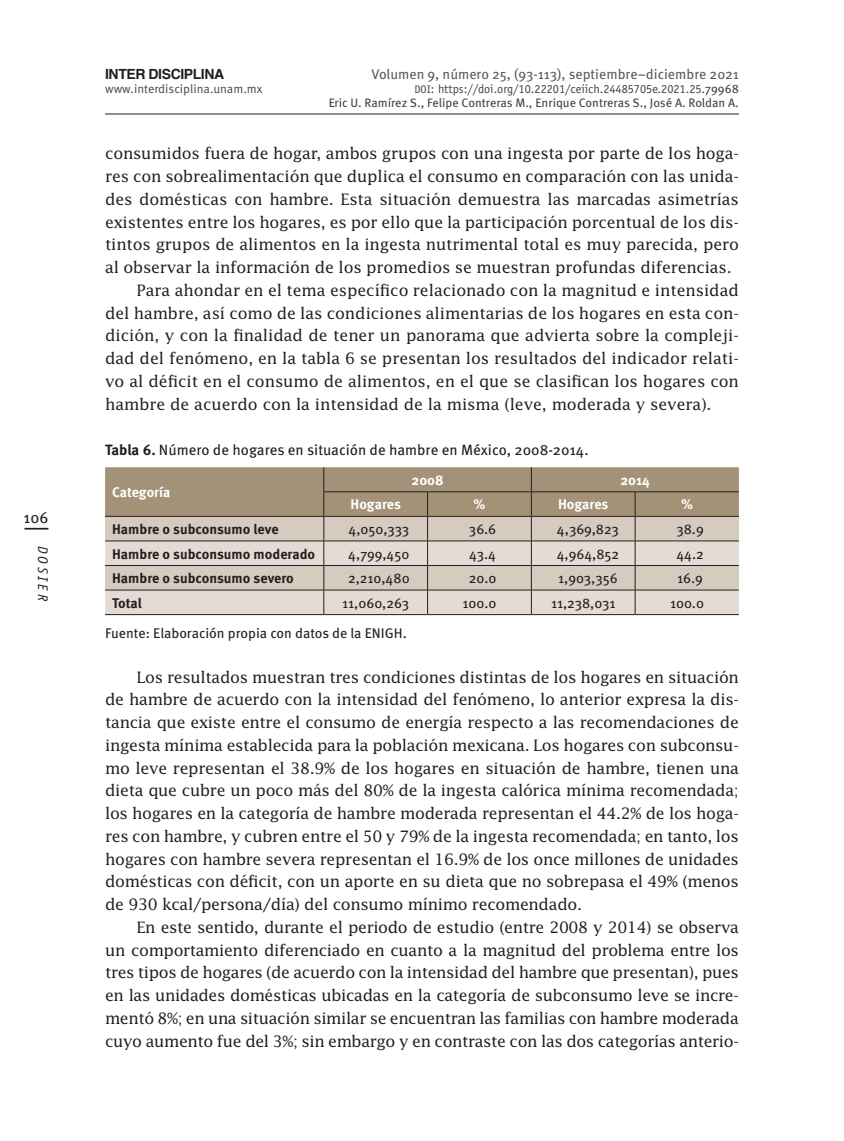
<style>
.page{position:relative;width:844px;height:1141px;background:#fff}
.page>*{position:absolute;margin:0;border:0;box-sizing:border-box;transform-origin:0 0}
.BT{font:15.75px/22.8px "Lucida Std";letter-spacing:-.015em;color:#231f20;text-align:justify}
.t1{font:15.75px "Meta Pro";color:#231f20}
.Pie_de_figura{font:14.88px "Meta Pro";color:#231f20}
.Texto_tabla{font:14px "Meta Pro";color:#231f20}
.Texto_tabla-2{font:700 14px "Meta Pro";color:#231f20}
.t2{font:14px "Meta Pro";color:#3e3e3f}
.Pie_de_figura-2{font:14px "Meta Pro";color:#231f20}
.Texto_tabla-3{font:700 14px "Meta Pro";color:#fff}
.t3{font:700 14px "Helvetica";letter-spacing:-.03em;color:#231f20}
.t4{font:italic 14px "Officina Sans Std";color:#231f20}
.t5{font:12.25px "Meta Pro";color:#231f20}
.t6{font:12.25px "Officina Sans Std";color:#231f20}
.t7{font:12.25px "Meta Pro";color:#231f20}
.s1{font-family:"Officina Sans Std Book SC900";font-size:11.03px}
.s2{font-family:"Meta Pro"}
.s3{font-weight:700}
</style>
<div class="page">
<hr style="left:24px;top:528px;width:24px;height:2px;background:#231f20">
<hr style="left:105px;top:114px;width:633px;height:1px;background:#231f20">
<svg style="left:105px;top:467px;width:633px;height:147px;background:#c3b8a8"></svg>
<hr style="left:105px;top:614px;width:219px;height:1px;background:#231f20">
<hr style="left:324px;top:614px;width:103px;height:1px;background:#231f20">
<hr style="left:427px;top:614px;width:104px;height:1px;background:#231f20">
<hr style="left:531px;top:614px;width:104px;height:1px;background:#231f20">
<hr style="left:635px;top:614px;width:103px;height:1px;background:#231f20">
<hr style="left:105px;top:516px;width:219px;height:1px;background:#231f20">
<hr style="left:324px;top:516px;width:103px;height:1px;background:#231f20">
<hr style="left:427px;top:516px;width:104px;height:1px;background:#231f20">
<hr style="left:531px;top:516px;width:104px;height:1px;background:#231f20">
<hr style="left:635px;top:516px;width:103px;height:1px;background:#231f20">
<p class="t1" style="left:24px;top:508px;width:26px">106</p>
<p class="t4" style="left:51px;top:546px;width:56px;rotate:90deg">DOSIER</p>
<p class="t3" style="left:105px;top:63px;width:120px">INTER DISCIPLINA</p>
<p class="t7" style="left:105px;top:81px;width:159px">www.interdisciplina.unam.mx</p>
<p class="t2" style="left:371px;top:65px;width:368px">Volumen 9, número 25, (93-113), septiembre–diciembre 2021</p>
<p class="t6" style="left:414px;top:82px;width:326px"><span class="s1">doi</span>: https://doi.org/10.22201/ceiich.24485705e.2021.25.<span class="s2">79968</span></p>
<p class="t5" style="left:328px;top:95px;width:412px">Eric U. Ramírez S., Felipe Contreras M., Enrique Contreras S., José A. Roldan A.</p>
<p class="BT" style="left:105px;top:142px;width:635px">consumidos fuera de hogar, ambos grupos con una ingesta por parte de los hoga&shy;res con sobrealimentación que duplica el consumo en comparación con las unida&shy;des domésticas con hambre. Esta situación demuestra las marcadas asimetrías existentes entre los hogares, es por ello que la participación porcentual de los dis&shy;tintos grupos de alimentos en la ingesta nutrimental total es muy parecida, pero al observar la información de los promedios se muestran profundas diferencias.</p>
<p class="BT" style="left:105px;top:278px;width:635px;text-indent:32px">Para ahondar en el tema específico relacionado con la magnitud e intensidad del hambre, así como de las condiciones alimentarias de los hogares en esta con&shy;dición, y con la finalidad de tener un panorama que advierta sobre la compleji&shy;dad del fenómeno, en la tabla 6 se presentan los resultados del indicador relati&shy;vo al déficit en el consumo de alimentos, en el que se clasifican los hogares con hambre de acuerdo con la intensidad de la misma (leve, moderada y severa).</p>
<p class="Pie_de_figura" style="left:105px;top:440px;width:485px"><span class="s3">Tabla 6.</span> Número de hogares en situación de hambre en México, 2008-2014.</p>
<p class="Texto_tabla-3" style="left:112px;top:483px;width:60px">Categoría</p>
<p class="Texto_tabla-3" style="left:411px;top:471px;width:34px">2008</p>
<p class="Texto_tabla-3" style="left:620px;top:471px;width:31px">2014</p>
<p class="Texto_tabla-3" style="left:350px;top:496px;width:52px">Hogares</p>
<p class="Texto_tabla-3" style="left:473px;top:496px;width:13px">%</p>
<p class="Texto_tabla-3" style="left:558px;top:496px;width:52px">Hogares</p>
<p class="Texto_tabla-3" style="left:681px;top:496px;width:13px">%</p>
<p class="Texto_tabla-2" style="left:112px;top:520px;width:168px">Hambre o subconsumo leve</p>
<p class="Texto_tabla" style="left:348px;top:520px;width:62px">4,050,333</p>
<p class="Texto_tabla" style="left:469px;top:520px;width:29px">36.6</p>
<p class="Texto_tabla" style="left:557px;top:520px;width:63px">4,369,823</p>
<p class="Texto_tabla" style="left:676px;top:520px;width:29px">38.9</p>
<p class="Texto_tabla-2" style="left:112px;top:545px;width:204px">Hambre o subconsumo moderado</p>
<p class="Texto_tabla" style="left:348px;top:545px;width:63px">4,799,450</p>
<p class="Texto_tabla" style="left:469px;top:545px;width:28px">43.4</p>
<p class="Texto_tabla" style="left:556px;top:545px;width:64px">4,964,852</p>
<p class="Texto_tabla" style="left:676px;top:545px;width:29px">44.2</p>
<p class="Texto_tabla-2" style="left:112px;top:569px;width:183px">Hambre o subconsumo severo</p>
<p class="Texto_tabla" style="left:348px;top:569px;width:63px">2,210,480</p>
<p class="Texto_tabla" style="left:468px;top:569px;width:29px">20.0</p>
<p class="Texto_tabla" style="left:558px;top:569px;width:61px">1,903,356</p>
<p class="Texto_tabla" style="left:677px;top:569px;width:27px">16.9</p>
<p class="Texto_tabla-2" style="left:112px;top:594px;width:31px">Total</p>
<p class="Texto_tabla" style="left:342px;top:594px;width:69px">11,060,263</p>
<p class="Texto_tabla" style="left:462px;top:594px;width:35px">100.0</p>
<p class="Texto_tabla" style="left:551px;top:594px;width:66px">11,238,031</p>
<p class="Texto_tabla" style="left:669px;top:594px;width:35px">100.0</p>
<p class="Pie_de_figura-2" style="left:105px;top:624px;width:303px">Fuente: Elaboración propia con datos de la ENIGH.</p>
<p class="BT" style="left:105px;top:665px;width:635px;text-indent:32px">Los resultados muestran tres condiciones distintas de los hogares en situación de hambre de acuerdo con la intensidad del fenómeno, lo anterior expresa la dis&shy;tancia que existe entre el consumo de energía respecto a las recomendaciones de ingesta mínima establecida para la población mexicana. Los hogares con subconsu&shy;mo leve representan el 38.9% de los hogares en situación de hambre, tienen una dieta que cubre un poco más del 80% de la ingesta calórica mínima recomendada; los hogares en la categoría de hambre moderada representan el 44.2% de los hoga&shy;res con hambre, y cubren entre el 50 y 79% de la ingesta recomendada; en tanto, los hogares con hambre severa representan el 16.9% de los once millones de unidades domésticas con déficit, con un aporte en su dieta que no sobrepasa el 49% (menos de 930 kcal/persona/día) del consumo mínimo recomendado.</p>
<p class="BT" style="left:105px;top:915px;width:635px;text-indent:32px">En este sentido, durante el periodo de estudio (entre 2008 y 2014) se observa un comportamiento diferenciado en cuanto a la magnitud del problema entre los tres tipos de hogares (de acuerdo con la intensidad del hambre que presentan), pues en las unidades domésticas ubicadas en la categoría de subconsumo leve se incre&shy;mentó 8%; en una situación similar se encuentran las familias con hambre moderada cuyo aumento fue del 3%; sin embargo y en contraste con las dos categorías anterio-</p>
</div>
